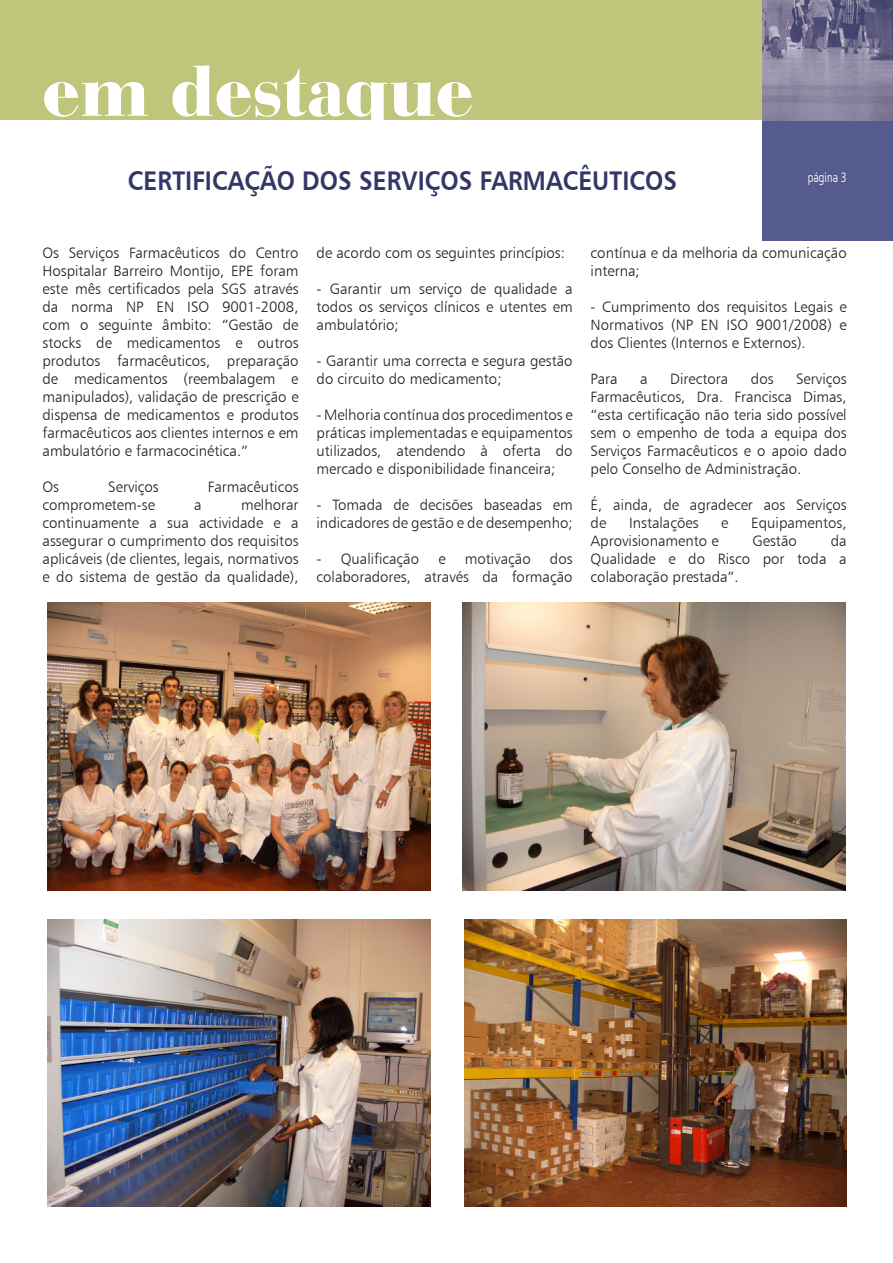
<style>
.page{position:relative;width:893px;height:1263px;background:#fff}
.page>*{position:absolute;margin:0;border:0;box-sizing:border-box;transform-origin:0 0}
.t1{font:900 75px "Bauer Bodoni BT";letter-spacing:.005em;color:#fff}
.t2{font:27px "Humanist 777 BT Bold B";letter-spacing:.005em;color:#323766;scale:.9 1}
.t3{font:15px/18px "Humanist 777 BT Light B";color:#231f20;text-align:justify}
.t4{font:13.5px "Frut";color:#fff;scale:.9 1}
</style>
<div class="page">
<div style="left:0;top:0;width:893px;height:120px;background:#bfc57b"></div>
<div style="left:762px;top:120px;width:131px;height:120px;background:#555b8e"></div>
<img style="left:762px;top:0;width:131px;height:120px">
<img style="left:48px;top:603px;width:382px;height:287px">
<img style="left:48px;top:920px;width:382px;height:287px">
<img style="left:462px;top:603px;width:383px;height:287px">
<img style="left:464px;top:920px;width:383px;height:287px">
<h1 class="t1" style="left:43px;top:44px;width:432px">em destaque</h1>
<h2 class="t2" style="left:128px;top:164px;width:612px">CERTIFICAÇÃO DOS SERVIÇOS FARMACÊUTICOS</h2>
<p class="t4" style="left:808px;top:170px;width:45px">página 3</p>
<p class="t3" style="left:43px;top:244px;width:258px">Os Serviços Farmacêuticos do Centro Hospitalar Barreiro Montijo, EPE foram este mês certificados pela SGS através da norma NP EN ISO 9001-2008, com o seguinte âmbito: “Gestão de stocks de medicamentos e outros produtos farmacêuticos, preparação de medicamentos (reembalagem e manipulados), validação de prescrição e dispensa de medicamentos e produtos farmacêuticos aos clientes internos e em ambulatório e farmacocinética.”</p>
<p class="t3" style="left:43px;top:478px;width:18px">Os</p>
<p class="t3" style="left:108px;top:478px;width:52px">Serviços</p>
<p class="t3" style="left:208px;top:478px;width:92px">Farmacêuticos</p>
<p class="t3" style="left:43px;top:496px;width:114px">comprometem-se</p>
<p class="t3" style="left:194px;top:496px;width:9px">a</p>
<p class="t3" style="left:43px;top:496px;width:258px;text-indent:199px">melhorar continuamente a sua actividade e a assegurar o cumprimento dos requisitos aplicáveis (de clientes, legais, normativos e do sistema de gestão da qualidade),</p>
<p class="t3" style="left:317px;top:244px;width:250px">de acordo com os seguintes princípios:</p>
<p class="t3" style="left:317px;top:280px;width:258px">- Garantir um serviço de qualidade a todos os serviços clínicos e utentes em ambulatório;</p>
<p class="t3" style="left:317px;top:352px;width:258px">- Garantir uma correcta e segura gestão do circuito do medicamento;</p>
<p class="t3" style="left:317px;top:406px;width:258px">- Melhoria contínua dos procedimentos e práticas implementadas e equipamentos utilizados, atendendo à oferta do mercado e disponibilidade financeira;</p>
<p class="t3" style="left:317px;top:496px;width:258px">- Tomada de decisões baseadas em indicadores de gestão e de desempenho;</p>
<p class="t3" style="left:317px;top:550px;width:104px">- Qualificação</p>
<p class="t3" style="left:438px;top:550px;width:9px">e</p>
<p class="t3" style="left:465px;top:550px;width:67px">motivação</p>
<p class="t3" style="left:317px;top:550px;width:258px;text-align:right">dos<br>colaboradores, através da formação</p>
<p class="t3" style="left:591px;top:244px;width:258px">contínua e da melhoria da comunicação interna;</p>
<p class="t3" style="left:591px;top:298px;width:258px">- Cumprimento dos requisitos Legais e Normativos (NP EN ISO 9001/2008) e dos Clientes (Internos e Externos).</p>
<p class="t3" style="left:591px;top:370px;width:28px">Para</p>
<p class="t3" style="left:640px;top:370px;width:9px">a</p>
<p class="t3" style="left:670px;top:370px;width:60px">Directora</p>
<p class="t3" style="left:751px;top:370px;width:24px">dos</p>
<p class="t3" style="left:591px;top:370px;width:258px;text-indent:206px">Serviços Farmacêuticos, Dra. Francisca Dimas, “esta certificação não teria sido possível sem o empenho de toda a equipa dos Serviços Farmacêuticos e o apoio dado pelo Conselho de Administração.</p>
<p class="t3" style="left:591px;top:496px;width:258px">É, ainda, de agradecer aos Serviços de</p>
<p class="t3" style="left:629px;top:514px;width:71px">Instalações</p>
<p class="t3" style="left:721px;top:514px;width:9px">e</p>
<p class="t3" style="left:751px;top:514px;width:97px">Equipamentos,</p>
<p class="t3" style="left:591px;top:532px;width:130px">Aprovisionamento e</p>
<p class="t3" style="left:752px;top:532px;width:46px">Gestão</p>
<p class="t3" style="left:591px;top:532px;width:258px;text-indent:240px">da Qualidade e do Risco por toda a colaboração prestada”.</p>
</div>
